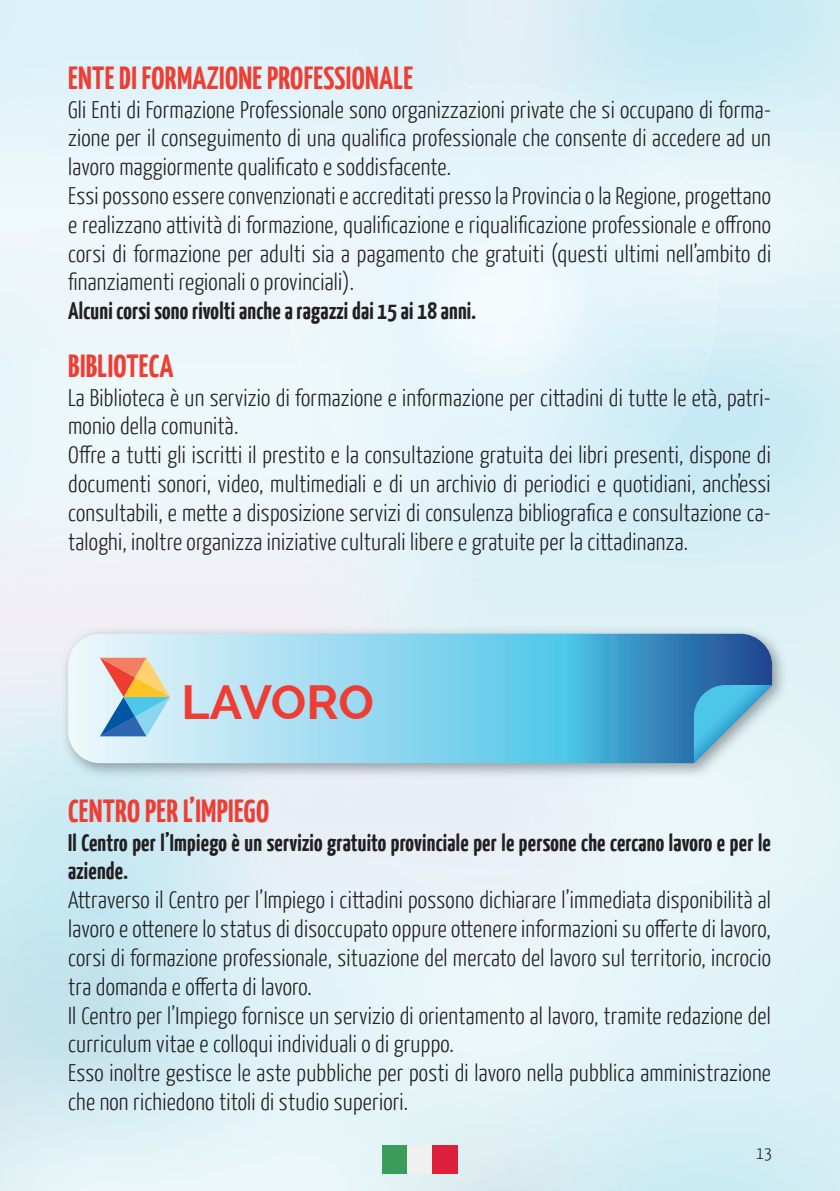
<style>
.page{position:relative;width:840px;height:1191px;background:#fff}
.page>*{position:absolute;margin:0;border:0;box-sizing:border-box;transform-origin:0 0}
.t1{font:700 48px "Raleway";letter-spacing:-.01em;color:#ee3e34}
.t2{font:700 32px "Yanone Kaffeesatz";letter-spacing:.01em;color:#ee3e34}
.t3{font:300 24px/28.8px "Yanone Kaffeesatz";letter-spacing:.01em;color:#231f20}
.t4{font:700 24px/28.8px "Yanone Kaffeesatz";letter-spacing:.01em;color:#231f20}
.t5{font:300 18px "Yanone Kaffeesatz";color:#231f20}
</style>
<div class="page">
<img style="left:71px;top:778px;width:714px;height:413px">
<div style="left:382px;top:1145px;width:25px;height:28px;background:#3c9c59"></div>
<div style="left:407px;top:1145px;width:25px;height:28px;background:#eff0f0"></div>
<div style="left:432px;top:1145px;width:25px;height:28px;background:#dd213c"></div>
<img style="left:61px;top:626px;width:726px;height:152px">
<svg style="left:68px;top:634px;width:703px;height:129px;background:#83c8e4"></svg>
<svg style="left:693px;top:685px;width:78px;height:78px;background:#87c9e0"></svg>
<svg style="left:100px;top:657px;width:70px;height:79px;background:#b1b5b0"></svg>
<h2 class="t2" style="left:68px;top:65px;width:346px">ENTE DI FORMAZIONE PROFESSIONALE</h2>
<p class="t3" style="left:68px;top:97px;width:704px">Gli Enti di Formazione Professionale sono organizzazioni private che si occupano di forma&shy;zione per il conseguimento di una qualifica professionale che consente di accedere ad un lavoro maggiormente qualificato e soddisfacente.<br>Essi possono essere convenzionati e accreditati presso la Provincia o la Regione, progettano e realizzano attività di formazione, qualificazione e riqualificazione professionale e offrono corsi di formazione per adulti sia a pagamento che gratuiti (questi ultimi nell’ambito di finanziamenti regionali o provinciali).</p>
<p class="t4" style="left:68px;top:298px;width:409px">Alcuni corsi sono rivolti anche a ragazzi dai 15 ai 18 anni.</p>
<h2 class="t2" style="left:68px;top:353px;width:107px">BIBLIOTECA</h2>
<p class="t3" style="left:68px;top:385px;width:704px">La Biblioteca è un servizio di formazione e informazione per cittadini di tutte le età, patri&shy;monio della comunità.<br>Offre a tutti gli iscritti il prestito e la consultazione gratuita dei libri presenti, dispone di documenti sonori, video, multimediali e di un archivio di periodici e quotidiani, anch’essi consultabili, e mette a disposizione servizi di consulenza bibliografica e consultazione ca&shy;taloghi, inoltre organizza iniziative culturali libere e gratuite per la cittadinanza.</p>
<h1 class="t1" style="left:181px;top:673px;width:194px">LAVORO</h1>
<h2 class="t2" style="left:68px;top:798px;width:202px">CENTRO PER L’IMPIEGO</h2>
<p class="t4" style="left:68px;top:830px;width:704px">Il Centro per l’Impiego è un servizio gratuito provinciale per le persone che cercano lavoro e per le aziende.</p>
<p class="t3" style="left:68px;top:887px;width:704px">Attraverso il Centro per l’Impiego i cittadini possono dichiarare l’immediata disponibilità al lavoro e ottenere lo status di disoccupato oppure ottenere informazioni su offerte di lavoro, corsi di formazione professionale, situazione del mercato del lavoro sul territorio, incrocio tra domanda e offerta di lavoro.<br>Il Centro per l’Impiego fornisce un servizio di orientamento al lavoro, tramite redazione del curriculum vitae e colloqui individuali o di gruppo.<br>Esso inoltre gestisce le aste pubbliche per posti di lavoro nella pubblica amministrazione che non richiedono titoli di studio superiori.</p>
<p class="t5" style="left:755px;top:1145px;width:17px">13</p>
</div>
